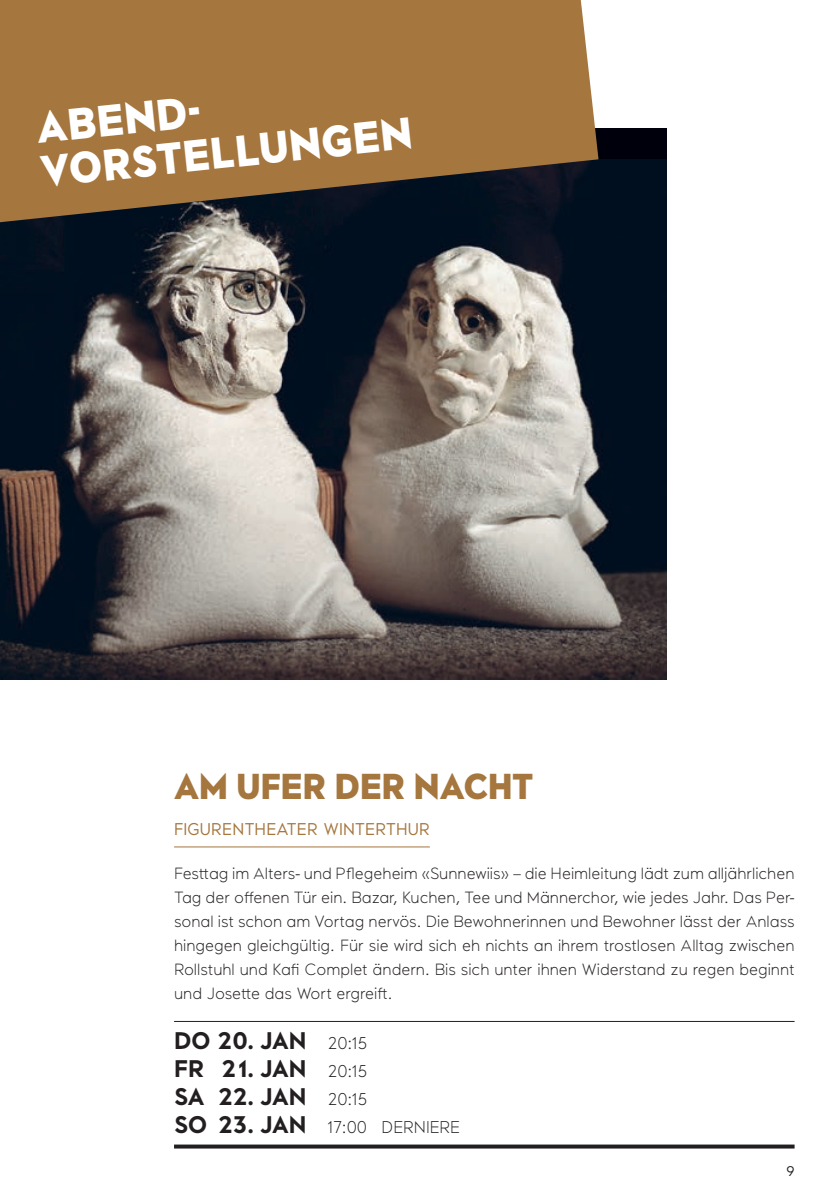
<style>
.page{position:relative;width:840px;height:1191px;background:#fff}
.page>*{position:absolute;margin:0;border:0;box-sizing:border-box;transform-origin:0 0}
.t1{font:900 44px/44px "Maax";color:#fff;scale:.96 1}
.t2{font:900 36px "Maax";color:#a5763d;scale:.96 1}
.t3{font:700 24px/28px "Maax";color:#231f20;text-align:justify}
.t4{font:17px "Maax";letter-spacing:.01em;color:#a5763d}
.t5{font:300 17px "Maax";color:#231f20}
.t6{font:300 16.2px/24px "Maax";color:#231f20;text-align:justify}
.t7{font:14px "Maax";color:#231f20}
.s1{font-weight:300;font-size:17px}
.s2{font-weight:700;font-size:24px}
</style>
<div class="page">
<img style="left:0;top:160px;width:666px;height:519px">
<hr style="left:174px;top:846px;width:255px;height:1px;background:#a5763d">
<hr style="left:174px;top:1021px;width:620px;height:1px;background:#231f20">
<svg style="left:174px;top:1144px;width:620px;height:4px;fill:#231f20"></svg>
<svg style="left:0;top:0;width:598px;height:222px;fill:#a5763d"></svg>
<h1 class="t1" style="left:34px;top:104px;width:390px;rotate:-6deg">ABEND-<br>VORSTELLUNGEN</h1>
<h2 class="t2" style="left:174px;top:763px;width:375px">AM UFER DER NACHT</h2>
<p class="t4" style="left:174px;top:818px;width:257px">FIGURENTHEATER WINTERTHUR</p>
<p class="t6" style="left:174px;top:861px;width:621px">Festtag im Alters- und Pflegeheim «Sunnewiis» – die Heimleitung lädt zum alljährlichen Tag der offenen Tür ein. Bazar, Kuchen, Tee und Männerchor, wie jedes Jahr. Das Per&shy;sonal ist schon am Vortag nervös. Die Bewohnerinnen und Bewohner lässt der Anlass hingegen gleichgültig. Für sie wird sich eh nichts an ihrem trostlosen Alltag zwischen Rollstuhl und Kafi Complet ändern. Bis sich unter ihnen Widerstand zu regen beginnt und Josette das Wort ergreift.</p>
<h3 class="t3" style="left:174px;top:1025px;width:194px">DO 20. JAN <span class="s1">20:15<br></span>FR 2 1. JAN <span class="s1">20:15<br></span>SA 22. JAN <span class="s1">20:15</span></h3>
<p class="t5" style="left:174px;top:1116px;width:287px"><span class="s2">SO 23. JAN</span> 17:00 DERNIERE</p>
<p class="t7" style="left:785px;top:1162px;width:10px">9</p>
</div>
